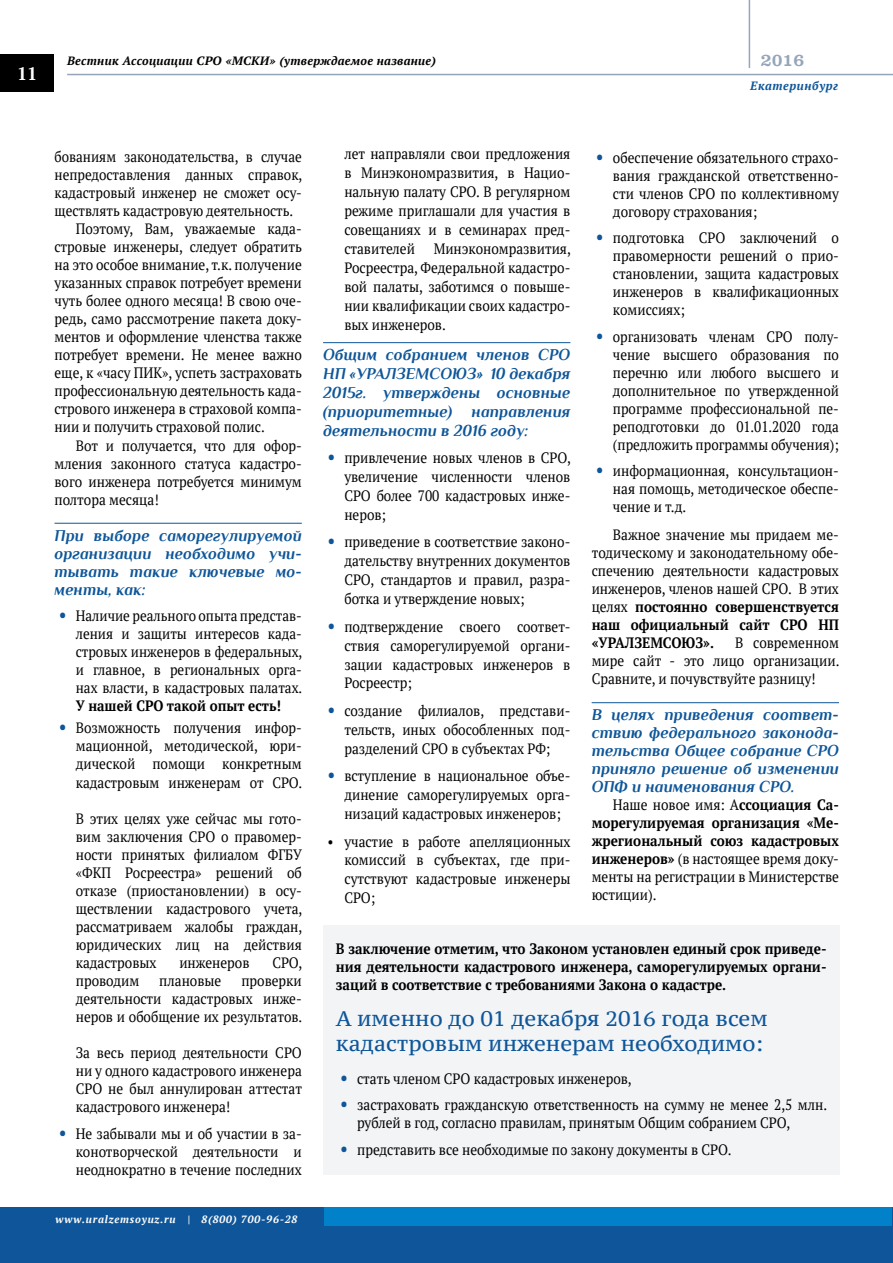
<style>
.page{position:relative;width:893px;height:1263px;background:#fff}
.page>*{position:absolute;margin:0;border:0;box-sizing:border-box;transform-origin:0 0}
.t1{font:21px/25.2px "PT Serif Caption";color:#0e5699}
.t2{font:700 18px "PT Serif";color:#fff}
.t3{font:italic 700 16.5px/18px "Philosopher";letter-spacing:.005em;color:#0e5699;text-align:justify}
.t4{font:700 16.5px "PB Slab";color:#96a5b9}
.t5{font:15px/18px "PT Serif";color:#000;text-align:justify;scale:.9 1}
.t6{font:15px/18px "PT Serif";color:#000;text-align:justify;scale:.89 1}
.t7{font:700 15px/18px "PT Serif";color:#000;text-align:justify;scale:.9 1}
.t8{font:700 15px "PT Serif";color:#000;scale:.89 1}
.t9{font:italic 700 12px "PT Serif";letter-spacing:.025em;color:#000}
.t10{font:italic 700 12px "PT Serif";letter-spacing:.05em;color:#0e5699}
.t11{font:italic 700 10.5px "PT Serif";letter-spacing:.075em;color:#fff}
.s1{font-weight:700;font-size:18px;color:#0e5699}
.s2{font-weight:700}
.s3{font-weight:400}
</style>
<div class="page">
<div style="left:0;top:55px;width:54px;height:37px;background:#000"></div>
<hr style="left:67px;top:74px;width:826px;height:1px;background:#96a5b9">
<div style="left:0;top:1207px;width:893px;height:56px;background:#0e5699"></div>
<div style="left:325px;top:1207px;width:567px;height:19px;background:#0081ca"></div>
<hr style="left:749px;top:0;width:1px;height:68px;background:#96a5b9">
<hr style="left:55px;top:523px;width:247px;height:1px;background:#0e5699">
<hr style="left:323px;top:342px;width:247px;height:1px;background:#0e5699">
<hr style="left:592px;top:702px;width:247px;height:1px;background:#0e5699">
<div style="left:323px;top:925px;width:516px;height:250px;background:#f2f4f6"></div>
<p class="t2" style="left:17px;top:61px;width:22px">11</p>
<p class="t9" style="left:67px;top:53px;width:370px">Вестник Ассоциации СРО «МСКИ» (утверждаемое название)</p>
<p class="t4" style="left:761px;top:51px;width:45px">2016</p>
<p class="t10" style="left:750px;top:78px;width:90px">Екатеринбург</p>
<p class="t6" style="left:55px;top:148px;width:279px">бованиям законодательства, в случае</p>
<p class="t6" style="left:55px;top:166px;width:280px">непредоставления данных справок,</p>
<p class="t6" style="left:55px;top:184px;width:279px">кадастровый инженер не сможет осу-</p>
<p class="t6" style="left:55px;top:202px;width:270px">ществлять кадастровую деятельность.</p>
<p class="t5" style="left:76px;top:220px;width:253px">Поэтому, Вам, уважаемые када-</p>
<p class="t5" style="left:55px;top:238px;width:277px">стровые инженеры, следует обратить</p>
<p class="t5" style="left:55px;top:256px;width:276px">на это особое внимание, т.к. получение</p>
<p class="t5" style="left:55px;top:274px;width:276px">указанных справок потребует времени</p>
<p class="t5" style="left:55px;top:292px;width:276px">чуть более одного месяца! В свою оче-</p>
<p class="t5" style="left:55px;top:310px;width:276px">редь, само рассмотрение пакета доку-</p>
<p class="t5" style="left:55px;top:328px;width:276px">ментов и оформление членства также</p>
<p class="t5" style="left:55px;top:346px;width:276px">потребует времени. Не менее важно</p>
<p class="t5" style="left:55px;top:364px;width:277px">еще, к «часу ПИК», успеть застраховать</p>
<p class="t5" style="left:55px;top:382px;width:276px">профессиональную деятельность када-</p>
<p class="t5" style="left:55px;top:400px;width:276px">стрового инженера в страховой компа-</p>
<p class="t5" style="left:55px;top:418px;width:235px">нии и получить страховой полис.</p>
<p class="t5" style="left:76px;top:436px;width:253px">Вот и получается, что для офор-</p>
<p class="t5" style="left:55px;top:454px;width:276px">мления законного статуса кадастро-</p>
<p class="t5" style="left:55px;top:472px;width:276px">вого инженера потребуется минимум</p>
<p class="t5" style="left:55px;top:490px;width:117px">полтора месяца!</p>
<p class="t3" style="left:55px;top:526px;width:249px">При выборе саморегулируемой организации необходимо учи&shy;тывать такие ключевые мо&shy;менты, как:</p>
<p class="t6" style="left:76px;top:607px;width:256px;text-indent:-17px"><span class="s1">•</span> Наличие реального опыта представ&shy;ления и защиты интересов када&shy;стровых инженеров в федеральных, и главное, в региональных орга&shy;нах власти, в кадастровых палатах.</p>
<p class="t8" style="left:76px;top:696px;width:232px">У нашей СРО такой опыт есть!</p>
<p class="t5" style="left:76px;top:719px;width:253px;text-indent:-17px"><span class="s1">•</span> Возможность получения инфор&shy;мационной, методической, юри&shy;дической помощи конкретным кадастровым инженерам от СРО.</p>
<p class="t5" style="left:76px;top:809px;width:253px">В этих целях уже сейчас мы гото&shy;вим заключения СРО о правомер&shy;ности принятых филиалом ФГБУ «ФКП Росреестра» решений об отказе (приостановлении) в осу&shy;ществлении кадастрового учета, рассматриваем жалобы граждан, юридических лиц на действия кадастровых</p>
<p class="t5" style="left:179px;top:953px;width:79px">инженеров</p>
<p class="t5" style="left:272px;top:953px;width:35px">СРО,</p>
<p class="t5" style="left:76px;top:971px;width:253px;text-indent:166px">проверки деятельности кадастровых инже&shy;неров и обобщение их результатов.</p>
<p class="t5" style="left:76px;top:1043px;width:253px">За весь период деятельности СРО ни у одного кадастрового инженера СРО не был аннулирован аттестат кадастрового инженера!</p>
<p class="t5" style="left:76px;top:1124px;width:253px;text-indent:-17px"><span class="s1">•</span> Не забывали мы и об участии в за&shy;конотворческой деятельности и неоднократно в течение последних</p>
<p class="t5" style="left:76px;top:971px;width:72px">проводим</p>
<p class="t5" style="left:159px;top:971px;width:71px">плановые</p>
<p class="t11" style="left:56px;top:1212px;width:243px">www.uralzemsoyuz.ru | 8(800) 700-96-28</p>
<p class="t5" style="left:613px;top:148px;width:253px;text-indent:-17px"><span class="s1">•</span> обеспечение обязательного страхо&shy;вания гражданской ответственно&shy;сти членов СРО по коллективному договору страхования;</p>
<p class="t5" style="left:613px;top:229px;width:253px;text-indent:-17px"><span class="s1">•</span> подготовка СРО заключений о правомерности решений о прио&shy;становлении, защита кадастровых инженеров в квалификационных комиссиях;</p>
<p class="t6" style="left:613px;top:327px;width:255px;text-indent:-17px"><span class="s1">•</span> организовать членам СРО полу&shy;чение высшего образования по перечню или любого высшего и дополнительное по утвержденной программе профессиональной пе&shy;реподготовки до 01.01.2020 года (предложить программы обучения);</p>
<p class="t5" style="left:613px;top:462px;width:253px;text-indent:-17px"><span class="s1">•</span> информационная, консультацион&shy;ная помощь, методическое обеспе&shy;чение и т.д.</p>
<p class="t5" style="left:592px;top:526px;width:276px;text-indent:21px">Важное значение мы придаем ме&shy;тодическому и законодательному обе&shy;спечению деятельности кадастровых инженеров, членов нашей СРО. В этих целях <span class="s2">постоянно совершенствуется наш официальный сайт СРО НП «УРАЛЗЕМСОЮЗ».</span></p>
<p class="t5" style="left:344px;top:145px;width:253px;line-height:18.9px">лет направляли свои предложения в Минэкономразвития, в Нацио&shy;нальную палату СРО. В регулярном режиме приглашали для участия в совещаниях и в семинарах пред&shy;ставителей Минэкономразвития, Росреестра, Федеральной кадастро&shy;вой палаты, заботимся о повыше&shy;нии квалификации своих кадастро&shy;вых инженеров.</p>
<p class="t3" style="left:323px;top:345px;width:249px;line-height:18.9px">Общим собранием членов СРО НП «УРАЛЗЕМСОЮЗ» 10 декабря 2015г. утверждены основные (приоритетные) направления деятельности в 2016 году:</p>
<p class="t5" style="left:344px;top:448px;width:253px;line-height:18.9px;text-indent:-17px"><span class="s1">•</span> привлечение новых членов в СРО, увеличение численности членов СРО более 700 кадастровых инже&shy;неров;</p>
<p class="t5" style="left:344px;top:532px;width:253px;line-height:18.9px;text-indent:-17px"><span class="s1">•</span> приведение в соответствие законо&shy;дательству внутренних документов СРО, стандартов и правил, разра&shy;ботка и утверждение новых;</p>
<p class="t5" style="left:344px;top:617px;width:253px;line-height:18.9px;text-indent:-17px"><span class="s1">•</span> подтверждение своего соответ&shy;ствия саморегулируемой органи&shy;зации кадастровых инженеров в Росреестр;</p>
<p class="t5" style="left:344px;top:701px;width:253px;line-height:18.9px;text-indent:-17px"><span class="s1">•</span> создание филиалов, представи&shy;тельств, иных обособленных под&shy;разделений СРО в субъектах РФ;</p>
<p class="t5" style="left:344px;top:766px;width:253px;line-height:18.9px;text-indent:-17px"><span class="s1">•</span> вступление в национальное объе&shy;динение саморегулируемых орга&shy;низаций кадастровых инженеров;</p>
<p class="t5" style="left:344px;top:831px;width:253px;line-height:18.9px;text-indent:-17px">• участие в работе апелляционных комиссий в субъектах, где при&shy;сутствуют кадастровые инженеры СРО;</p>
<p class="t5" style="left:592px;top:634px;width:277px;text-indent:144px">В современном мире сайт - это лицо организации.<br>Сравните, и почувствуйте разницу!</p>
<p class="t3" style="left:592px;top:706px;width:249px">В целях приведения соответ&shy;ствию федерального законода&shy;тельства Общее собрание СРО приняло решение об изменении ОПФ и наименования СРО.</p>
<p class="t7" style="left:592px;top:795px;width:276px;text-indent:21px"><span class="s3">Наше новое имя: А</span>ссоциация Са&shy;морегулируемая организация «Ме&shy;жрегиональный союз кадастровых инженеров» <span class="s3">(в настоящее время доку&shy;менты на регистрации в Министерстве юстиции).</span></p>
<p class="t7" style="left:336px;top:939px;width:547px">В заключение отметим, что Законом установлен единый срок приведе&shy;ния деятельности кадастрового инженера, саморегулируемых органи&shy;заций в соответствие с требованиями Закона о кадастре.</p>
<h1 class="t1" style="left:336px;top:1006px;width:433px">А именно до 01 декабря 2016 года всем кадастровым инженерам необходимо:</h1>
<p class="t5" style="left:340px;top:1069px;width:326px"><span class="s1">•</span> стать членом СРО кадастровых инженеров,</p>
<p class="t5" style="left:357px;top:1096px;width:524px;text-indent:-17px"><span class="s1">•</span> застраховать гражданскую ответственность на сумму не менее 2,5 млн. рублей в год, согласно правилам, принятым Общим собранием СРО,</p>
<p class="t5" style="left:340px;top:1140px;width:436px"><span class="s1">•</span> представить все необходимые по закону документы в СРО.</p>
</div>
